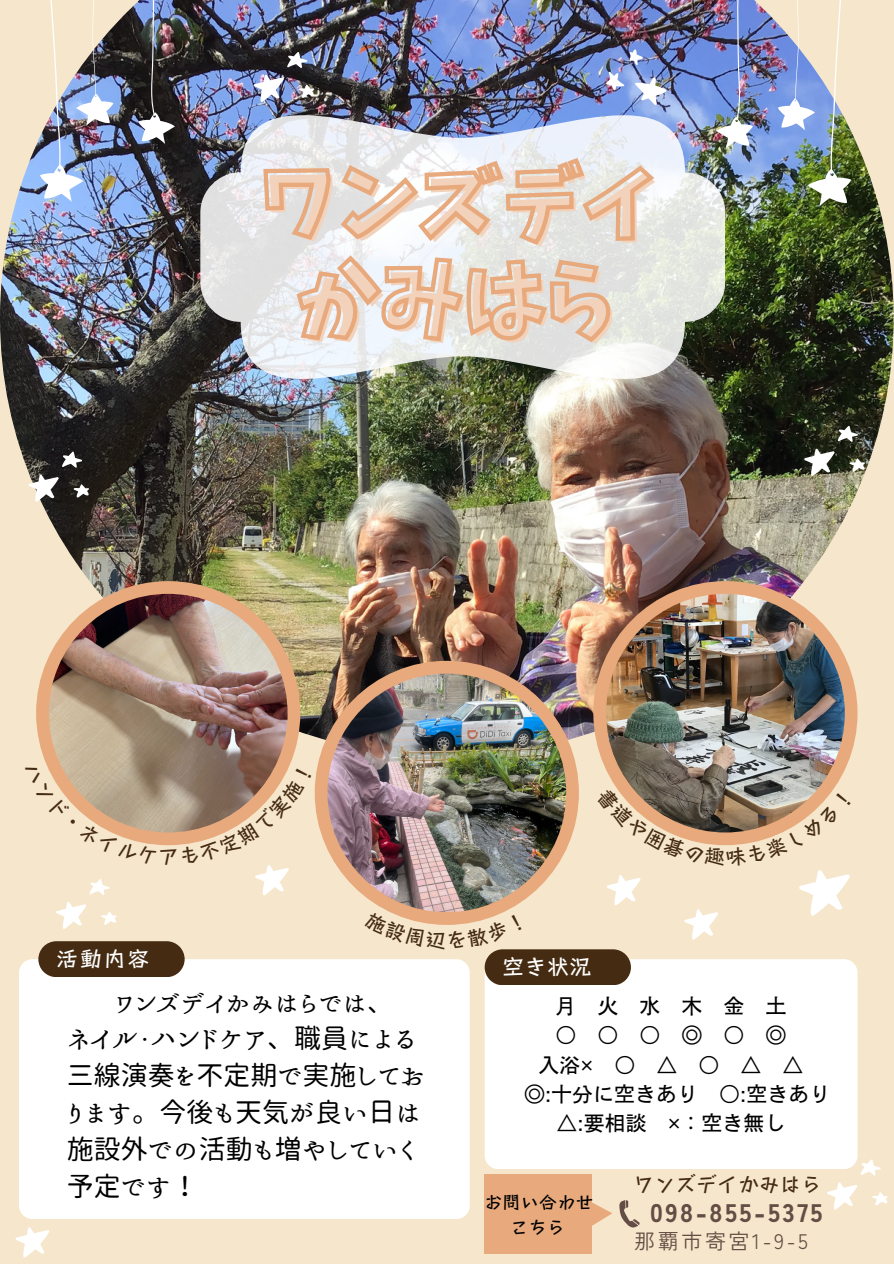
<style>
.page{position:relative;width:894px;height:1264px;background:#fff}
.page>*{position:absolute;margin:0;border:0;box-sizing:border-box;transform-origin:0 0}
.t1{font:82.5px/97.8px "Keifont";color:#f3d2bb;text-align:center}
.t2{font:27px/37.2px "Honoka Antique Maru";color:#000}
.t3{font:25.5px "Honoka Antique Maru";color:#000}
.t4{font:900 25.35px "Zen Kaku Gothic New";letter-spacing:.1em;color:#644d44}
.t5{font:22.5px "Canva Stick Std B";color:#fff}
.t6{font:22.35px "Canva Stick Std B";color:#fff}
.t7{font:21px/29.2px "Motoya Gothic Std W3";color:#000;text-align:center}
.t8{font:21px "Canva Stick Std B";color:#442b12}
.t9{font:21px "Zen Kaku Gothic New";letter-spacing:.12em;color:#644d44}
.t10{font:18.3px/24.8px "Canva Stick Std B";color:#000;text-align:center}
.s1{font-family:"Wen Quan Yi Micro Hei"}
</style>
<div class="page">
<div style="left:0;top:0;width:893px;height:1263px;background:#f6e7cc"></div>
<img style="left:0;top:0;width:893px;height:755px">
<img style="left:716px;top:0;width:36px;height:148px">
<img style="left:777px;top:0;width:74px;height:206px">
<img style="left:138px;top:0;width:37px;height:144px">
<img style="left:40px;top:0;width:73px;height:202px">
<img style="left:253px;top:52px;width:61px;height:50px">
<img style="left:597px;top:45px;width:73px;height:70px">
<svg style="left:804px;top:425px;width:60px;height:51px;background:#5b5e50"></svg>
<svg style="left:28px;top:451px;width:61px;height:51px;background:#5a5855"></svg>
<div style="left:484px;top:965px;width:373px;height:203px;background:#fff"></div>
<div style="left:36px;top:581px;width:264px;height:264px;background:#e8a97c;border-radius:50%"></div>
<img style="left:49px;top:594px;width:238px;height:238px;border-radius:50%">
<div style="left:314px;top:660px;width:264px;height:264px;background:#e8a97c;border-radius:50%"></div>
<img style="left:327px;top:673px;width:239px;height:239px;border-radius:50%">
<div style="left:593px;top:581px;width:264px;height:264px;background:#e8a97c;border-radius:50%"></div>
<img style="left:606px;top:594px;width:238px;height:238px;border-radius:50%">
<svg style="left:619px;top:1200px;width:20px;height:28px"></svg>
<div style="left:484px;top:1174px;width:107px;height:79px;background:#e8a97c"></div>
<svg style="left:591px;top:1198px;width:21px;height:31px"></svg>
<div style="left:19px;top:959px;width:450px;height:259px;background:#fff"></div>
<svg style="left:38px;top:941px;width:147px;height:36px;background:#4f371f"></svg>
<svg style="left:56px;top:879px;width:61px;height:50px"></svg>
<svg style="left:826px;top:1159px;width:61px;height:50px"></svg>
<img style="left:200px;top:115px;width:524px;height:264px">
<svg style="left:261px;top:155px;width:396px;height:190px;background:#e9dfd7"></svg>
<svg style="left:16px;top:1227px;width:34px;height:30px"></svg>
<svg style="left:46px;top:763px;width:111px;height:82px"></svg>
<svg style="left:181px;top:768px;width:108px;height:127px"></svg>
<img style="left:364px;top:786px;width:491px;height:199px">
<h1 class="t1" style="left:262px;top:157px;width:397px">ワンズデイかみはら</h1>
<p class="t8" style="left:158px;top:845px;width:22px">ア</p>
<p class="t6" style="left:56px;top:947px;width:95px">活動内容</p>
<p class="t3" style="left:114px;top:989px;width:280px">ワンズデイかみはらでは、</p>
<p class="t2" style="left:67px;top:1018px;width:360px">ネイル・ハンドケア、職員による三線演奏を不定期で実施しております。今後も天気が良い日は施設外での活動も増やしていく予定です！</p>
<p class="t5" style="left:501px;top:955px;width:91px">空き状況</p>
<p class="t7" style="left:555px;top:991px;width:17px">月</p>
<p class="t7" style="left:597px;top:991px;width:189px">火水木金土</p>
<p class="t7" style="left:524px;top:1020px;width:308px">○○○◎○◎<br>入浴<span class="s1">✕</span>○△○△△<br>◎:十分に空きあり ○:空きあり△:要相談 <span class="s1">✕</span>：空き無し</p>
<p class="t10" style="left:483px;top:1190px;width:112px">お問い合わせこちら</p>
<p class="t8" style="left:633px;top:1173px;width:190px">ワンズデイかみはら</p>
<p class="t4" style="left:650px;top:1192px;width:174px">098-855-5375</p>
<p class="t9" style="left:634px;top:1224px;width:175px">那覇市寄宮1-9-5</p>
</div>
